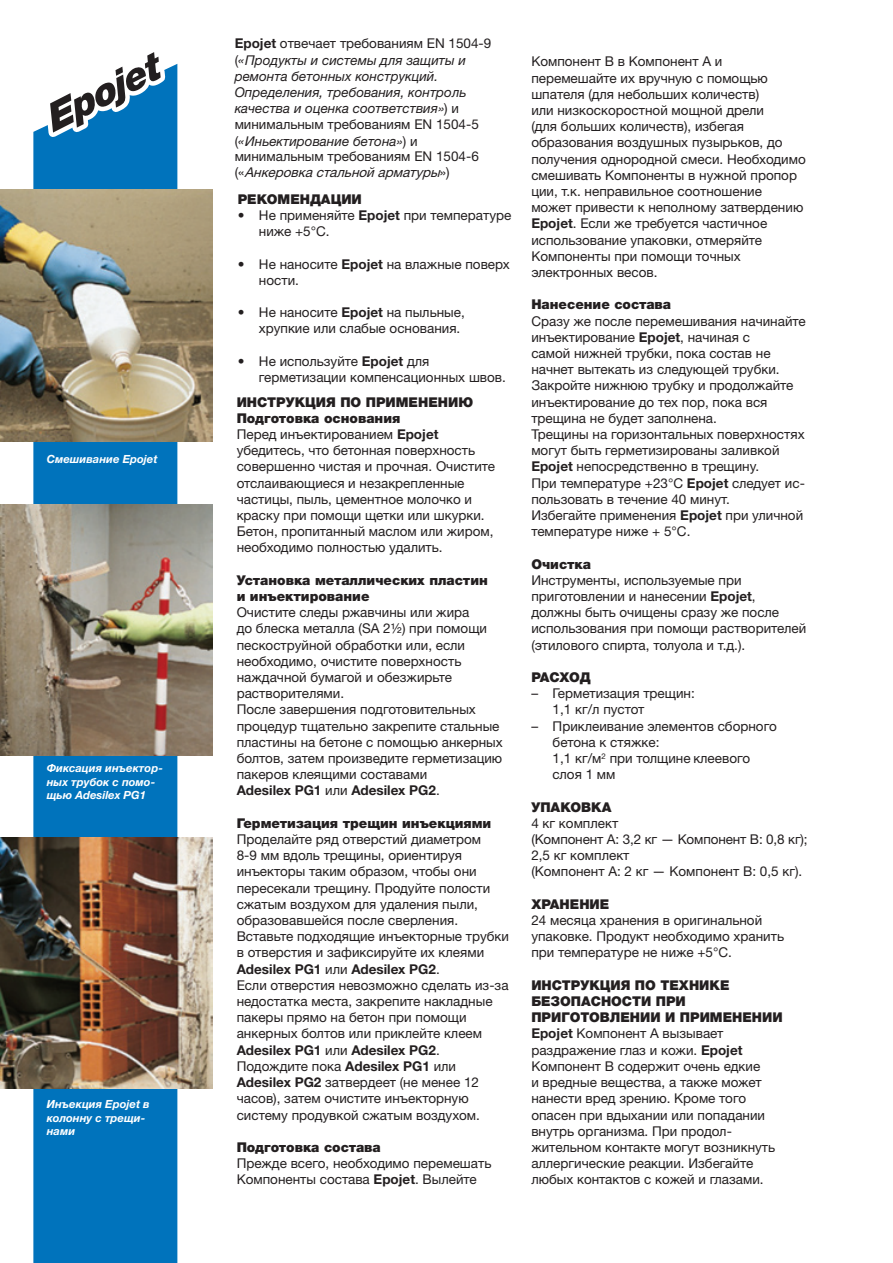
<style>
.page{position:relative;width:893px;height:1263px;background:#fff}
.page>*{position:absolute;margin:0;border:0;box-sizing:border-box;transform-origin:0 0}
.отступ{font:13.5px/16.2px "Helvetica Neue LTW1 G";color:#231f20}
.t1{font:italic 13.5px/16px "Helvetica Neue LTW1 G";color:#231f20}
.заголовок{font:900 13.5px/16.2px "Helvetica Neue LTW1 G";color:#231f20}
.заголовок-2{font:italic 700 11.25px/13.5px "Helvetica Neue LTW1 G";color:#fff}
.s1{font-weight:700;font-style:normal}
.s2{font-style:normal}
.s3{font-style:inherit}
.s4{font-weight:700}
</style>
<div class="page">
<div style="left:33px;top:64px;width:144px;height:1199px;background:#0073bc"></div>
<svg style="left:38px;top:52px;width:133px;height:138px"></svg>
<img style="left:0;top:190px;width:213px;height:252px">
<img style="left:0;top:505px;width:213px;height:250px">
<img style="left:0;top:837px;width:213px;height:251px">
<p class="заголовок-2" style="left:47px;top:452px;width:112px">Смешивание Epojet</p>
<p class="заголовок-2" style="left:47px;top:761px;width:118px">Фиксация инъектор&shy;ных трубок с помо&shy;щью Adesilex PG1</p>
<p class="заголовок-2" style="left:47px;top:1097px;width:104px">Инъекция Epojet в колонну с трещи&shy;нами</p>
<p class="t1" style="left:235px;top:36px;width:258px"><span class="s1">Epojet</span> <span class="s2">отвечает требованиям EN 1504-9 (</span>«Продукты и системы для защиты и ремонта бетонных конструкций.<br>Определения, требования, контроль качества и оценка соответствия»<span class="s2">) и минимальным требованиям EN 1504-5 (</span>«Иньектирование бетона»<span class="s2">) и минимальным требованиям EN 1504-6<br>( «</span> <span class="s3">Анкеровкастальнойарматуры</span><span class="s2">» )</span></p>
<p class="заголовок" style="left:238px;top:191px;width:126px">РЕКОМЕНДАЦИИ</p>
<p class="отступ" style="left:259px;top:207px;width:254px;text-indent:-21px">• Не применяйте <span class="s4">Epojet</span> при температуре ниже +5°С.</p>
<p class="отступ" style="left:259px;top:256px;width:252px;text-indent:-21px">• Не наносите <span class="s4">Epojet</span> на влажные поверх ности.</p>
<p class="отступ" style="left:259px;top:304px;width:207px;text-indent:-21px">• Не наносите <span class="s4">Epojet</span> на пыльные, хрупкие или слабые основания.</p>
<p class="отступ" style="left:259px;top:353px;width:249px;text-indent:-21px">• Не используйте <span class="s4">Epojet</span> для герметизации компенсационных швов.</p>
<p class="заголовок" style="left:237px;top:394px;width:238px">ИНСТРУКЦИЯ ПО ПРИМЕНЕНИЮ</p>
<p class="заголовок" style="left:237px;top:410px;width:165px">Подготовка основания</p>
<p class="отступ" style="left:237px;top:426px;width:260px">Перед инъектированием <span class="s4">Epojet </span>убедитесь, что бетонная поверхность совершенно чистая и прочная. Очистите отслаивающиеся и незакрепленные частицы, пыль, цементное молочко и краску при помощи щетки или шкурки.<br>Бетон, пропитанный маслом или жиром, необходимо полностью удалить.</p>
<p class="заголовок" style="left:237px;top:572px;width:253px">Установка металлических пластин и инъектирование</p>
<p class="отступ" style="left:237px;top:604px;width:252px">Очистите следы ржавчины или жира до блеска металла (SA 2½) при помощи пескоструйной обработки или, если необходимо, очистите поверхность наждачной бумагой и обезжирьте растворителями.</p>
<p class="отступ" style="left:237px;top:701px;width:268px">После завершения подготовительных процедур тщательно закрепите стальные пластины на бетоне с помощью анкерных болтов, затем произведите герметизацию пакеров клеящими составами<br><span class="s4">Adesilex PG1</span> или <span class="s4">Adesilex PG2</span>.</p>
<p class="заголовок" style="left:237px;top:815px;width:256px">Герметизация трещин инъекциями</p>
<p class="отступ" style="left:237px;top:831px;width:274px">Проделайте ряд отверстий диаметром<br>8-9 мм вдоль трещины, ориентируя инъекторы таким образом, чтобы они пересекали трещину. Продуйте полости сжатым воздухом для удаления пыли, образовавшейся после сверления.<br>Вставьте подходящие инъекторные трубки в отверстия и зафиксируйте их клеями <span class="s4">Adesilex PG1</span> или <span class="s4">Adesilex PG2</span>.</p>
<p class="отступ" style="left:237px;top:977px;width:273px">Если отверстия невозможно сделать из-за недостатка места, закрепите накладные пакеры прямо на бетон при помощи анкерных болтов или приклейте клеем <span class="s4">Adesilex PG1</span> или <span class="s4">Adesilex PG2</span>.</p>
<p class="отступ" style="left:237px;top:1058px;width:245px">Подождите пока <span class="s4">Adesilex PG1</span> или <span class="s4">Adesilex PG2</span> затвердеет (не менее 12 часов), затем очистите инъекторную систему продувкой сжатым воздухом.</p>
<p class="заголовок" style="left:237px;top:1139px;width:146px">Подготовка состава</p>
<p class="отступ" style="left:237px;top:1155px;width:256px">Прежде всего, необходимо перемешать<br>Компоненты состава <span class="s4">Epojet</span>. Вылейте</p>
<p class="отступ" style="left:531px;top:53px;width:276px">Компонент В в Компонент А и перемешайте их вручную с помощью шпателя (для небольших количеств)<br>или низкоскоростной мощной дрели<br>(для больших количеств), избегая образования воздушных пузырьков, до получения однородной смеси. Необходимо смешивать Компоненты в нужной пропор ции, т.к. неправильное соотношение<br>может привести к неполному затвердению <span class="s4">Epojet</span>. Если же требуется частичное использование упаковки, отмеряйте Компоненты при помощи точных электронных весов.</p>
<p class="заголовок" style="left:531px;top:296px;width:141px">Нанесение состава</p>
<p class="отступ" style="left:531px;top:313px;width:276px">Сразу же после перемешивания начинайте инъектирование <span class="s4">Epojet</span>, начиная с<br>самой нижней трубки, пока состав не начнет вытекать из следующей трубки.<br>Закройте нижнюю трубку и продолжайте инъектирование до тех пор, пока вся трещина не будет заполнена.</p>
<p class="отступ" style="left:531px;top:426px;width:275px">Трещины на горизонтальных поверхностях могут быть герметизированы заливкой<br><span class="s4">Epojet</span> непосредственно в трещину.</p>
<p class="отступ" style="left:531px;top:475px;width:275px">При температуре +23°С <span class="s4">Epojet</span> следует ис&shy;пользовать в течение 40 минут.</p>
<p class="отступ" style="left:531px;top:507px;width:273px">Избегайте применения <span class="s4">Epojet</span> при уличной температуре ниже + 5°С.</p>
<p class="заголовок" style="left:531px;top:556px;width:61px">Очистка</p>
<p class="отступ" style="left:531px;top:572px;width:276px">Инструменты, используемые при приготовлении и нанесении <span class="s4">Epojet</span>, должны быть очищены сразу же после использования при помощи растворителей (этилового спирта, толуола и т.д.).</p>
<p class="заголовок" style="left:531px;top:669px;width:61px">РАСХОД</p>
<p class="отступ" style="left:553px;top:685px;width:144px;text-indent:-21px">– Герметизация трещин:<br>1,1 кг/л пустот</p>
<p class="отступ" style="left:553px;top:718px;width:226px;text-indent:-21px">– Приклеивание элементов сборного бетона к стяжке:<br>1,1 кг/м<sup>2</sup> при толщине клеевого слоя 1 мм</p>
<p class="заголовок" style="left:531px;top:799px;width:82px">УПАКОВКА</p>
<p class="отступ" style="left:531px;top:815px;width:88px">4 кг комплект</p>
<p class="отступ" style="left:531px;top:831px;width:278px">(Компонент А: 3,2 кг — Компонент В: 0,8 кг);</p>
<p class="отступ" style="left:531px;top:847px;width:100px">2,5 кг комплект</p>
<p class="отступ" style="left:531px;top:863px;width:272px">(Компонент А: 2 кг — Компонент В: 0,5 кг).</p>
<p class="заголовок" style="left:531px;top:896px;width:80px">ХРАНЕНИЕ</p>
<p class="отступ" style="left:531px;top:912px;width:254px">24 месяца хранения в оригинальной упаковке. Продукт необходимо хранить при температуре не ниже +5°С.</p>
<p class="заголовок" style="left:531px;top:977px;width:200px">ИНСТРУКЦИЯ ПО ТЕХНИКЕ</p>
<p class="заголовок" style="left:531px;top:993px;width:156px">БЕЗОПАСНОСТИ ПРИ</p>
<p class="заголовок" style="left:531px;top:1009px;width:253px">ПРИГОТОВЛЕНИИ И ПРИМЕНЕНИИ</p>
<p class="отступ" style="left:531px;top:1025px;width:245px"><span class="s4">Epojet</span> Компонент А вызывает раздражение глаз и кожи. <span class="s4">Epojet </span>Компонент В содержит очень едкие<br>и вредные вещества, а также может нанести вред зрению. Кроме того опасен при вдыхании или попадании внутрь организма. При продол&shy;жительном контакте могут возникнуть аллергические реакции. Избегайте любых контактов с кожей и глазами.</p>
</div>
